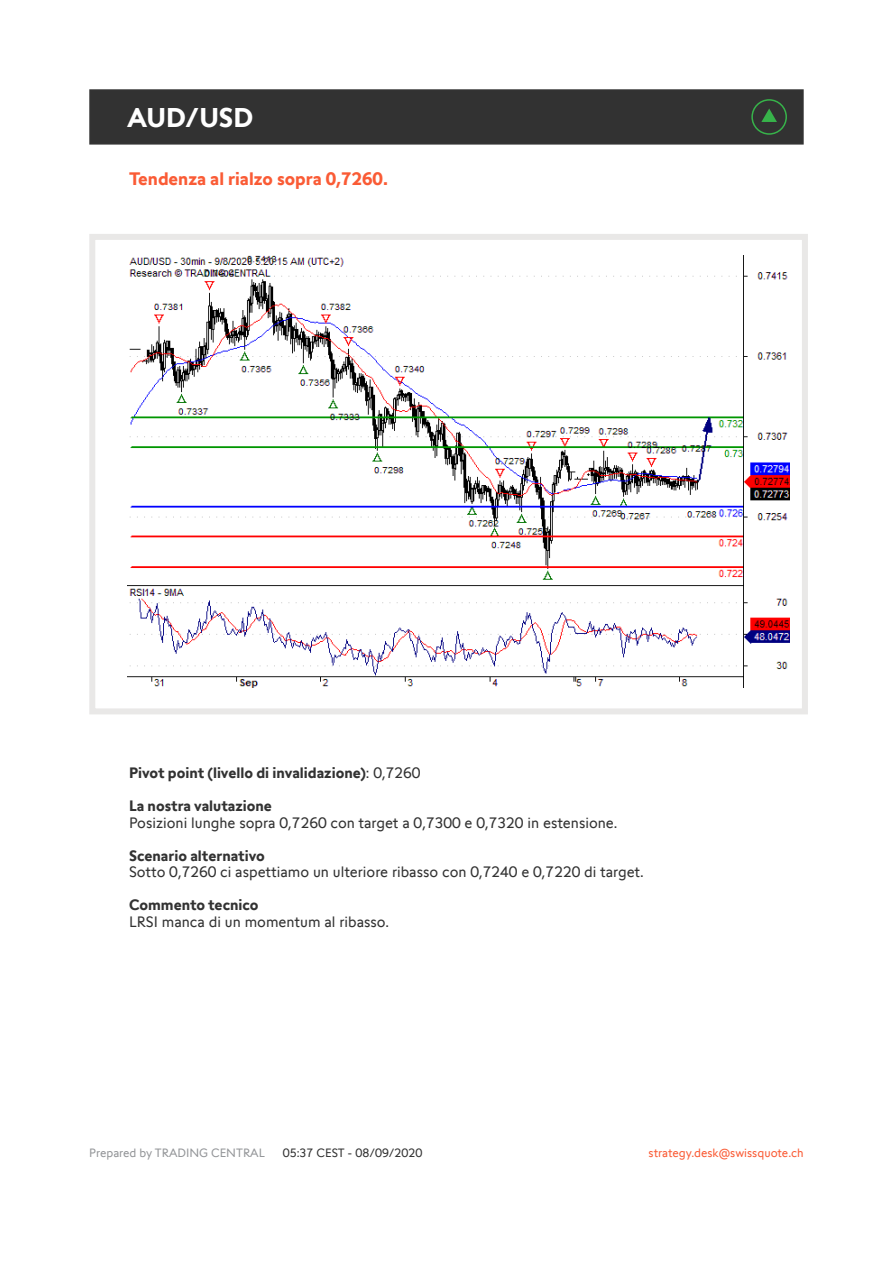
<style>
.page{position:relative;width:893px;height:1263px;background:#fff}
.page>*{position:absolute;margin:0;border:0;box-sizing:border-box;transform-origin:0 0}
.t1{font:700 27px "Swissquote CT";color:#fff}
.t2{font:700 18px "Swissquote CT";color:#fa5b35}
.t3{font:15px "Swissquote CT";color:#323232}
.t4{font:700 15px "Swissquote CT";color:#323232}
.t5{font:12px "Swissquote CT";color:#fa5b35}
.t6{font:12px "Swissquote CT";color:#939598}
.t7{font:12px "Swissquote CT";color:#323232}
.s1{font-weight:400}
</style>
<div class="page">
<div style="left:89px;top:234px;width:719px;height:480px;border:6px solid #e9e8e7"></div>
<div style="left:89px;top:89px;width:715px;height:56px;background:#323232;border:2px solid #323232"></div>
<img style="left:128px;top:255px;width:661px;height:432px">
<svg style="left:751px;top:99px;width:36px;height:36px"></svg>
<h1 class="t1" style="left:128px;top:101px;width:127px">AUD/USD</h1>
<p class="t2" style="left:129px;top:168px;width:260px">Tendenza al rialzo sopra 0,7260.</p>
<p class="t4" style="left:129px;top:764px;width:293px">Pivot point (livello di invalidazione)<span class="s1">: 0,7260</span></p>
<p class="t4" style="left:129px;top:797px;width:144px">La nostra valutazione</p>
<p class="t3" style="left:129px;top:814px;width:490px">Posizioni lunghe sopra 0,7260 con target a 0,7300 e 0,7320 in estensione.</p>
<p class="t4" style="left:129px;top:846px;width:137px">Scenario alternativo</p>
<p class="t3" style="left:129px;top:863px;width:516px">Sotto 0,7260 ci aspettiamo un ulteriore ribasso con 0,7240 e 0,7220 di target.</p>
<p class="t4" style="left:129px;top:896px;width:131px">Commento tecnico</p>
<p class="t3" style="left:129px;top:913px;width:262px">LRSI manca di un momentum al ribasso.</p>
<p class="t6" style="left:89px;top:1145px;width:177px">Prepared by TRADING CENTRAL</p>
<p class="t7" style="left:283px;top:1145px;width:141px">05:37 CEST - 08/09/2020</p>
<p class="t5" style="left:649px;top:1145px;width:157px">strategy.desk@swissquote.ch</p>
</div>
